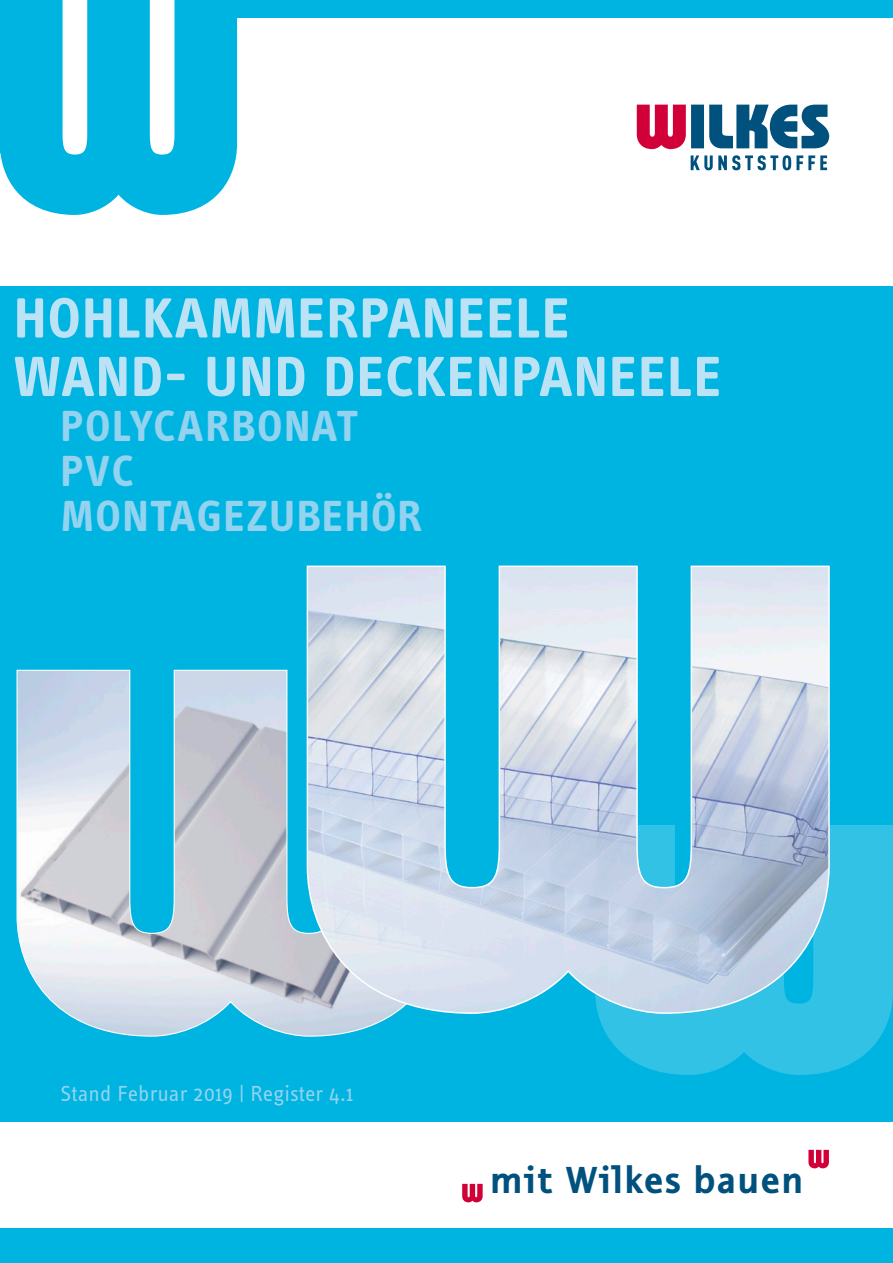
<style>
.page{position:relative;width:893px;height:1263px;background:#fff}
.page>*{position:absolute;margin:0;border:0;box-sizing:border-box;transform-origin:0 0}
.t1{font:700 58.5px "Info Text";letter-spacing:.02em;color:#bce2f5}
.t2{font:700 45px/45px "Info Text";letter-spacing:.025em;color:#93d3ef}
.t3{font:700 39.15px "Thordis Sans EF";letter-spacing:.02em;color:#00517e}
.t4{font:22.5px "Info Text OT";letter-spacing:.005em;color:#93d3ef}
</style>
<div class="page">
<div style="left:0;top:1229px;width:893px;height:34px;background:#00b4e1"></div>
<div style="left:0;top:286px;width:893px;height:835px;background:#00b4e1"></div>
<div style="left:231px;top:0;width:662px;height:17px;background:#00b4e1"></div>
<svg style="left:0;top:0;width:237px;height:215px;fill:#00b4e1"></svg>
<svg style="left:598px;top:825px;width:295px;height:250px;background:#2bc0e5"></svg>
<svg style="left:16px;top:669px;width:377px;height:368px"></svg>
<svg style="left:0;top:0;width:1px;height:154px"></svg>
<svg style="left:306px;top:565px;width:524px;height:450px"></svg>
<svg style="left:462px;top:1184px;width:21px;height:18px"></svg>
<svg style="left:808px;top:1150px;width:21px;height:18px"></svg>
<svg style="left:691px;top:155px;width:136px;height:15px"></svg>
<svg style="left:637px;top:105px;width:192px;height:44px"></svg>
<p class="t1" style="left:14px;top:284px;width:557px">HOHLKAMMERPANEELE</p>
<p class="t1" style="left:14px;top:343px;width:709px">WAND- UND DECKENPANEELE</p>
<p class="t2" style="left:61px;top:404px;width:298px">POLYCARBONAT<br>PVC</p>
<p class="t2" style="left:61px;top:494px;width:363px">MONTAGEZUBEHÖR</p>
<p class="t4" style="left:61px;top:1080px;width:294px">Stand Februar 2019 | Register 4.1</p>
<p class="t3" style="left:490px;top:1158px;width:315px">mit Wilkes bauen</p>
</div>
